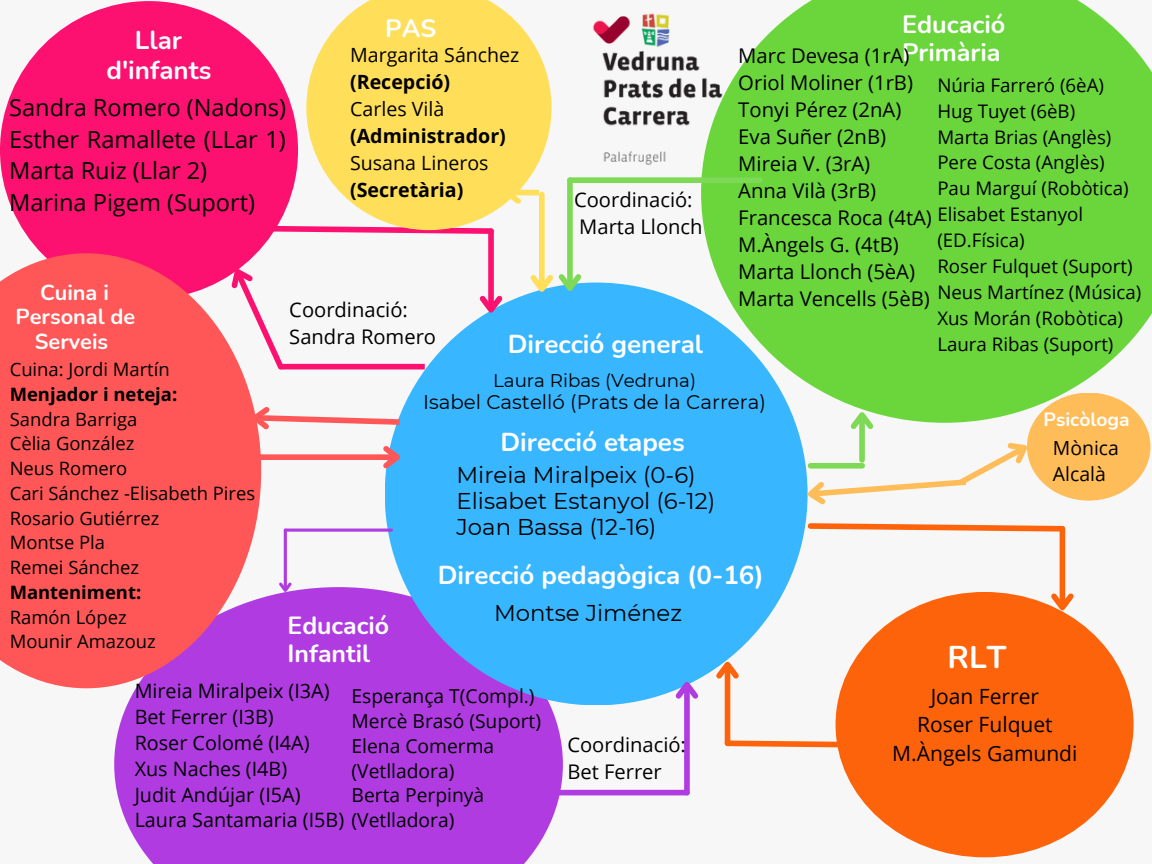
<style>
.page{position:relative;width:1152px;height:864px;background:#f7f7f7}
.page>*{position:absolute;margin:0;border:0;box-sizing:border-box;transform-origin:0 0}
.t1{font:700 31.5px "Nunito";color:#fff}
.t2{font:700 25.95px/30.3px "Nunito";color:#fff;text-align:center}
.t3{font:700 25.2px/28.2px "Nunito";color:#fff}
.t4{font:700 24.9px/28.2px "Nunito";color:#fff}
.t5{font:23.55px/31.5px "Open Sans";color:#000}
.t6{font:22.8px/25.8px "Montserrat";color:#000}
.t7{font:700 21.75px/24.8px "Nunito";color:#fff;text-align:center}
.t8{font:21px/28.2px "Open Sans";color:#000;text-align:center}
.t9{font:20.25px/27px "Open Sans";color:#000}
.t10{font:20.1px/27px "Open Sans";color:#000}
.t11{font:19.8px/25.8px "Open Sans";color:#000}
.t12{font:19.8px "Montserrat";color:#000}
.t13{font:19.65px "Open Sans";color:#000}
.t14{font:700 19.65px "Open Sans";color:#000}
.t15{font:19.35px/25.8px "Open Sans";color:#000}
.t16{font:19.2px/24.8px "Open Sans";color:#000}
.t17{font:700 19.2px "Nunito";color:#fff}
.t18{font:18.75px/25.8px "Open Sans";color:#000}
.t19{font:18.45px/24.8px "Open Sans";color:#000}
.t20{font:700 18.45px "Open Sans";color:#000}
.t21{font:18.3px "Montserrat";color:#000}
.s1{font-size:19.2px}
</style>
<div class="page">
<div style="left:0;top:1px;width:298px;height:298px;background:#fc1170;border-radius:50%"></div>
<svg style="left:701px;top:0;width:451px;height:423px;background:#75d84a"></svg>
<div style="left:114px;top:587px;width:449px;height:277px;background:#b03ce1"></div>
<div style="left:836px;top:592px;width:298px;height:265px;background:#fd630a;border-radius:50%"></div>
<div style="left:385px;top:283px;width:423px;height:422px;background:#38b6ff;border-radius:50%"></div>
<svg style="left:270px;top:223px;width:224px;height:14px"></svg>
<div style="left:488px;top:231px;width:6px;height:77px;background:#fc1170"></div>
<svg style="left:477px;top:291px;width:30px;height:28px"></svg>
<svg style="left:724px;top:738px;width:115px;height:14px"></svg>
<div style="left:725px;top:666px;width:5px;height:77px;background:#fd630a"></div>
<svg style="left:711px;top:655px;width:28px;height:29px"></svg>
<div style="left:497px;top:790px;width:190px;height:5px;background:#b03ce1"></div>
<div style="left:684px;top:686px;width:6px;height:107px;background:#b03ce1"></div>
<svg style="left:671px;top:676px;width:32px;height:28px"></svg>
<div style="left:570px;top:177px;width:190px;height:6px;background:#7ed957"></div>
<div style="left:567px;top:180px;width:6px;height:107px;background:#7ed957"></div>
<hr style="left:285px;top:529px;width:106px;height:3px;background:#b03ce1">
<hr style="left:284px;top:530px;width:3px;height:60px;background:#b03ce1">
<svg style="left:276px;top:580px;width:18px;height:16px"></svg>
<svg style="left:805px;top:521px;width:261px;height:13px"></svg>
<div style="left:1060px;top:529px;width:5px;height:77px;background:#fd630a"></div>
<svg style="left:1046px;top:588px;width:28px;height:29px"></svg>
<svg style="left:261px;top:317px;width:27px;height:53px"></svg>
<div style="left:282px;top:364px;width:143px;height:5px;background:#fc1170"></div>
<div style="left:539px;top:195px;width:6px;height:93px;background:#ffde59"></div>
<svg style="left:526px;top:269px;width:60px;height:26px"></svg>
<svg style="left:306px;top:0;width:246px;height:230px;fill:#ffde59"></svg>
<div style="left:507px;top:190px;width:32px;height:5px;background:#ffde59"></div>
<svg style="left:498px;top:176px;width:28px;height:33px"></svg>
<img style="left:593px;top:10px;width:134px;height:160px">
<svg style="left:0;top:253px;width:261px;height:435px;background:#f95d6a"></svg>
<svg style="left:246px;top:402px;width:159px;height:32px"></svg>
<div style="left:247px;top:454px;width:150px;height:6px;background:#ff5757"></div>
<svg style="left:378px;top:441px;width:22px;height:32px"></svg>
<div style="left:1027px;top:393px;width:123px;height:108px;background:#ffbd59;border-radius:50%"></div>
<svg style="left:801px;top:406px;width:232px;height:103px"></svg>
<div style="left:811px;top:463px;width:51px;height:6px;background:#7ed957"></div>
<h3 class="t3" style="left:385px;top:15px;width:52px">PAS</h3>
<h3 class="t3" style="left:902px;top:10px;width:105px">Educació<br>Primària</h3>
<h2 class="t2" style="left:106px;top:25px;width:106px">Llar d'infants</h2>
<p class="t13" style="left:350px;top:41px;width:171px">Margarita Sánchez</p>
<p class="t14" style="left:350px;top:68px;width:102px">(Recepció)</p>
<p class="t13" style="left:350px;top:95px;width:96px">Carles Vilà</p>
<p class="t14" style="left:350px;top:122px;width:157px">(Administrador)</p>
<p class="t13" style="left:350px;top:149px;width:140px">Susana Lineros</p>
<p class="t14" style="left:350px;top:176px;width:115px">(Secretària)</p>
<p class="t9" style="left:738px;top:42px;width:195px">Marc Devesa (1rA)<br>Oriol Moliner (1rB)<br>Tonyi Pérez (2nA)<br>Eva Suñer (2nB)<br>Mireia V. (3rA)<br>Anna Vilà (3rB)<br>Francesca Roca (4tA)<br>M.Àngels G. (4tB)<br>Marta Llonch (5èA)<br>Marta Vencells (5èB)</p>
<p class="t18" style="left:937px;top:72px;width:205px">Núria Farreró (6èA)<br>Hug Tuyet (6èB)<br>Marta Brias (Anglès)<br>Pere Costa (Anglès)<br>Pau Marguí (Robòtica)<br>Elisabet Estanyol (ED.Física)<br>Roser Fulquet (Suport)<br>Neus Martínez (Música)<br>Xus Morán (Robòtica)<br>Laura Ribas (Suport)</p>
<p class="t5" style="left:9px;top:91px;width:278px">Sandra Romero (Nadons)<br>Esther Ramallete (LLar 1)<br>Marta Ruiz (Llar 2)<br>Marina Pigem (Suport)</p>
<p class="t10" style="left:574px;top:186px;width:130px">Coordinació:<br>Marta Llonch</p>
<p class="t7" style="left:16px;top:280px;width:121px">Cuina i<br>Personal de<br>Serveis</p>
<p class="t10" style="left:289px;top:295px;width:148px">Coordinació:<br>Sandra Romero</p>
<h2 class="t2" style="left:508px;top:329px;width:197px">Direcció general</h2>
<p class="t19" style="left:10px;top:357px;width:161px">Cuina: Jordi Martín</p>
<p class="t20" style="left:10px;top:381px;width:169px">Menjador i neteja:</p>
<p class="t19" style="left:10px;top:406px;width:247px">Sandra Barriga<br>Cèlia González<br>Neus Romero<br>Cari Sánchez -Elisabeth Pires<br>Rosario Gutiérrez<br>Montse Pla<br>Remei Sánchez</p>
<p class="t20" style="left:10px;top:579px;width:133px">Manteniment:</p>
<p class="t19" style="left:10px;top:604px;width:148px">Ramón López<br>Mounir Amazouz</p>
<h3 class="t4" style="left:288px;top:611px;width:103px">Educació<br>Infantil</h3>
<p class="t21" style="left:493px;top:369px;width:205px">Laura Ribas (Vedruna)</p>
<p class="t12" style="left:423px;top:390px;width:344px">Isabel Castelló (Prats de la Carrera)</p>
<h2 class="t2" style="left:500px;top:428px;width:186px">Direcció etapes</h2>
<p class="t6" style="left:457px;top:462px;width:260px">Mireia Miralpeix (0-6)<br>Elisabet Estanyol (6-12)<br>Joan Bassa (12-16)</p>
<h2 class="t2" style="left:438px;top:560px;width:328px">Direcció pedagògica (0-16)</h2>
<p class="t6" style="left:494px;top:600px;width:190px">Montse Jiménez</p>
<p class="t11" style="left:135px;top:677px;width:321px">Mireia Miralpeix (I3A)<br>Bet Ferrer (I3B)<br>Roser Colomé (I4A)<br>Xus Naches (I4B)<br>Judit Andújar (I5A)<br>Laura Santamaria (I5B) <span class="s1">(Vetlladora)</span></p>
<p class="t16" style="left:352px;top:684px;width:191px">Esperança T(Compl.)<br>Mercè Brasó (Suport)<br>Elena Comerma (Vetlladora)<br>Berta Perpinyà</p>
<p class="t10" style="left:567px;top:730px;width:120px">Coordinació:<br>Bet Ferrer</p>
<p class="t17" style="left:1044px;top:407px;width:88px">Psicòloga</p>
<p class="t15" style="left:1053px;top:434px;width:68px">Mònica<br>Alcalà</p>
<h1 class="t1" style="left:947px;top:636px;width:60px">RLT</h1>
<p class="t8" style="left:892px;top:682px;width:187px">Joan Ferrer<br>Roser Fulquet<br>M.Àngels Gamundi</p>
</div>
